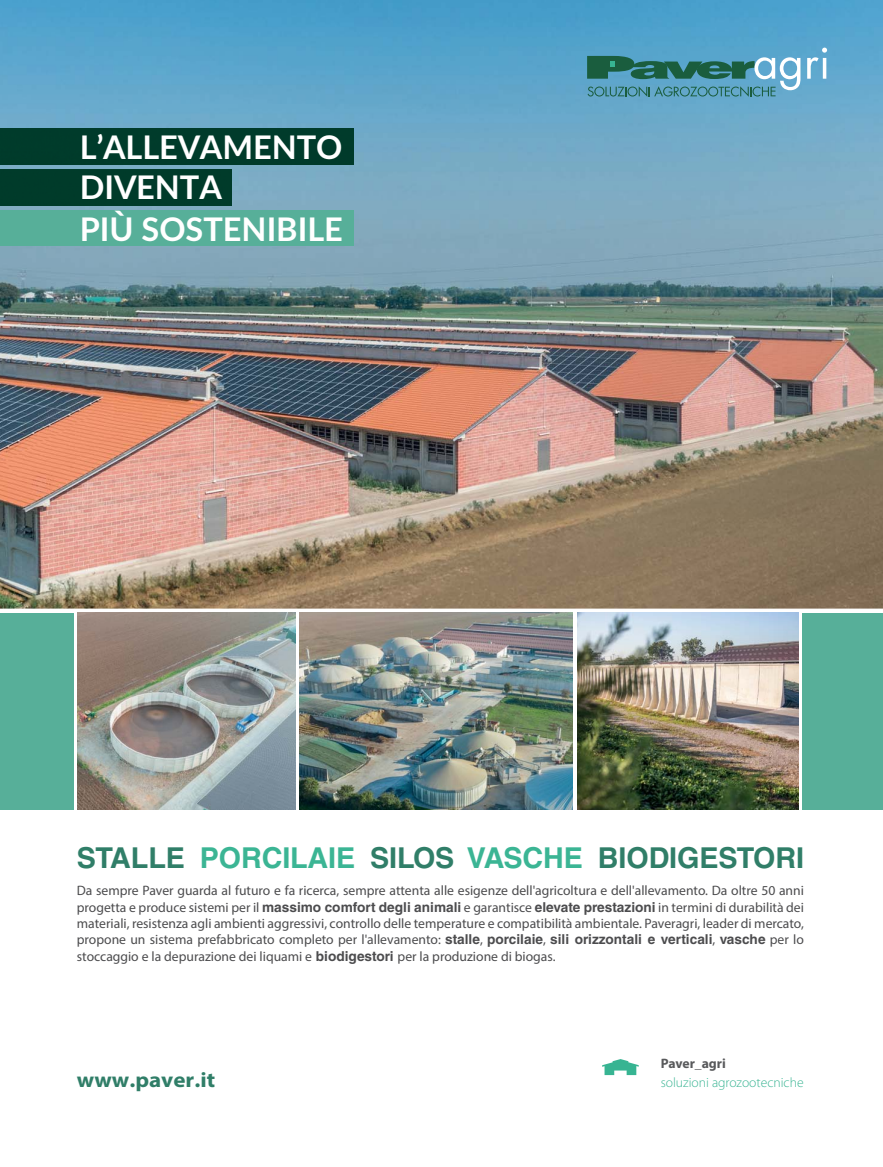
<style>
.page{position:relative;width:883px;height:1167px;background:#fff}
.page>*{position:absolute;margin:0;border:0;box-sizing:border-box;transform-origin:0 0}
.t1{font:700 32.5px/40.9px "Lato";color:#fff}
.t2{font:700 28.75px "Helvetica LT Std";letter-spacing:-.005em;color:#307e68}
.t3{font:700 21.25px "Myriad Pro";color:#307e68;scale:1.08 1}
.t4{font:300 13.62px/16.4px "Helvetica LT Std";color:#4c4c4e;text-align:justify}
.t5{font:300 13.62px "Myriad Pro";color:#3bb594}
.t6{font:700 13.62px "Myriad Pro";color:#58595b}
.s1{color:#3bb594}
.s2{font-weight:700}
</style>
<div class="page">
<img style="left:0;top:0;width:883px;height:608px">
<div style="left:0;top:613px;width:73px;height:196px;background:#57af99"></div>
<div style="left:802px;top:613px;width:81px;height:196px;background:#57af99"></div>
<svg style="left:602px;top:1059px;width:36px;height:15px"></svg>
<div style="left:0;top:210px;width:354px;height:36px;background:#57af99"></div>
<div style="left:0;top:169px;width:232px;height:36px;background:#003b2a"></div>
<div style="left:0;top:128px;width:354px;height:36px;background:#003b2b"></div>
<img style="left:78px;top:613px;width:217px;height:196px">
<img style="left:577px;top:613px;width:221px;height:196px">
<svg style="left:807px;top:48px;width:20px;height:31px"></svg>
<svg style="left:587px;top:56px;width:213px;height:41px"></svg>
<img style="left:300px;top:613px;width:273px;height:196px">
<h1 class="t1" style="left:80px;top:127px;width:265px">L’ALLEVAMENTO<br>DIVENTA<br>PIÙ SOSTENIBILE</h1>
<h2 class="t2" style="left:77px;top:847px;width:728px">STALLE <span class="s1">PORCILAIE</span> SILOS <span class="s1">VASCHE</span> BIODIGESTORI</h2>
<p class="t4" style="left:77px;top:883px;width:728px">Da sempre Paver guarda al futuro e fa ricerca, sempre attenta alle esigenze dell'agricoltura e dell'allevamento. Da oltre 50 anni progetta e produce sistemi per il <span class="s2">massimo comfort degli animali</span> e garantisce <span class="s2">elevate prestazioni</span> in termini di durabilità dei materiali, resistenza agli ambienti aggressivi, controllo delle temperature e compatibilità ambientale. Paveragri, leader di mercato, propone un sistema prefabbricato completo per l'allevamento: <span class="s2">stalle</span>, <span class="s2">porcilaie</span>, <span class="s2">sili orizzontali e verticali</span>, <span class="s2">vasche</span> per lo stoccaggio e la depurazione dei liquami e <span class="s2">biodigestori</span> per la produzione di biogas.</p>
<h3 class="t3" style="left:77px;top:1066px;width:129px">www.paver.it</h3>
<p class="t6" style="left:660px;top:1055px;width:67px">Paver_agri</p>
<p class="t5" style="left:660px;top:1074px;width:144px">soluzioni agrozootecniche</p>
</div>
